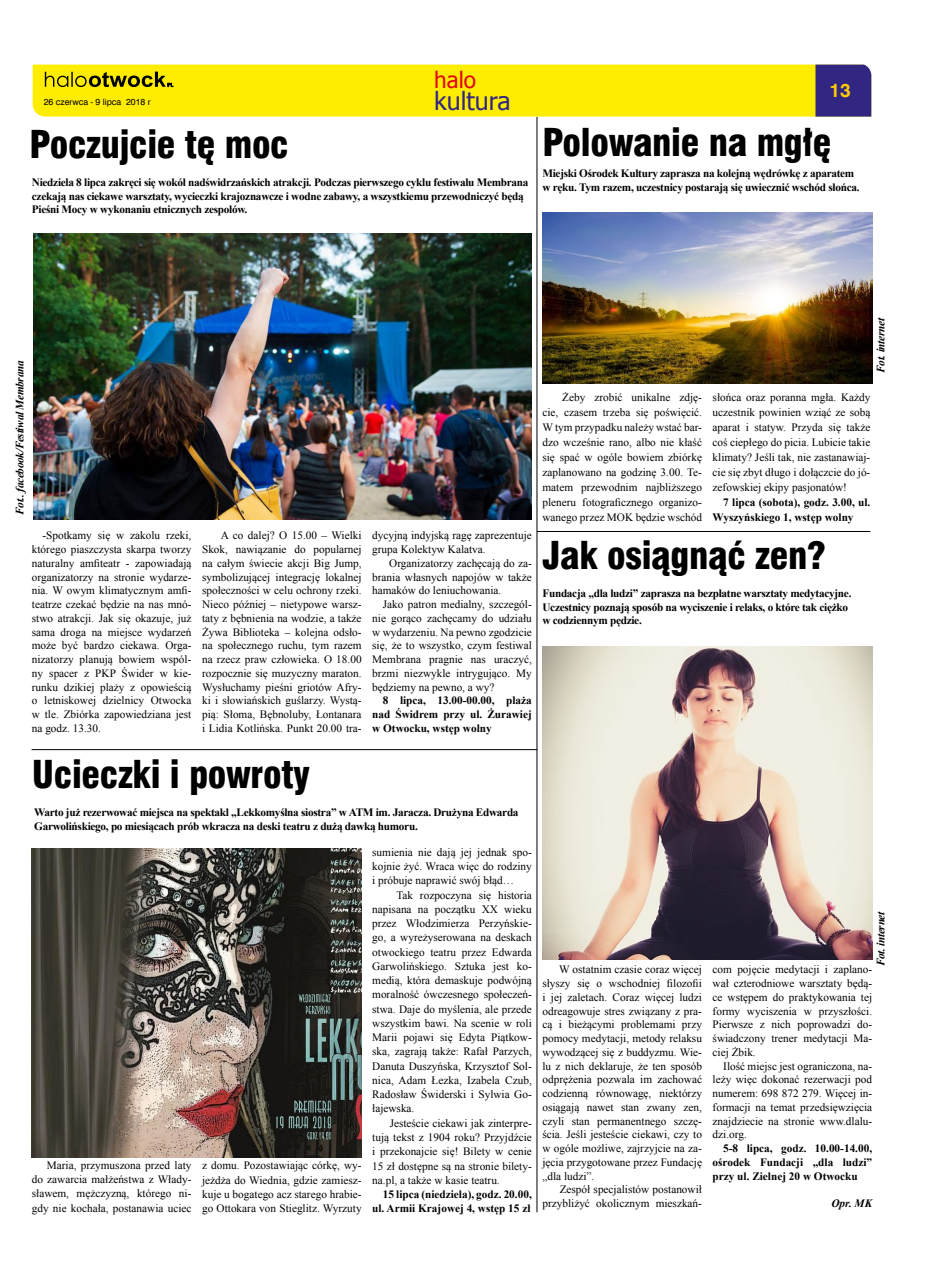
<style>
.page{position:relative;width:936px;height:1276px;background:#fff}
.page>*{position:absolute;margin:0;border:0;box-sizing:border-box;transform-origin:0 0}
.t1{font:37.5px "Swis 721 Blk Cn EU";letter-spacing:-.01em;color:#000}
.t2{font:25px "Tahoma";color:#312783}
.t3{font:22.5px "Tahoma";color:#e30613}
.t4{font:700 18.75px "Swis 721 EU";color:#fc0}
.t5{font:11.25px/13.8px "Times New Roman";color:#000;text-align:justify}
.t6{font:700 11.25px/13.5px "Times New Roman";letter-spacing:-.025em;color:#000}
.t7{font:700 11.25px/15px "Times New Roman";color:#000}
.t8{font:italic 700 11.25px "Times New Roman";letter-spacing:-.025em;color:#000}
.t9{font:8.75px "Swis 721 EU";color:#000}
</style>
<div class="page">
<svg style="left:33px;top:65px;width:838px;height:52px;background:#eddc0a"></svg>
<img style="left:34px;top:234px;width:497px;height:285px">
<img style="left:542px;top:212px;width:330px;height:171px">
<img style="left:32px;top:848px;width:329px;height:310px">
<hr style="left:32px;top:749px;width:505px;height:1px;background:#000">
<hr style="left:537px;top:531px;width:333px;height:1px;background:#000">
<img style="left:542px;top:646px;width:330px;height:314px">
<hr style="left:536px;top:117px;width:1px;height:1095px;background:#000">
<p class="t9" style="left:44px;top:97px;width:108px">26 czerwca - 9 lipca 2018 r</p>
<h3 class="t3" style="left:434px;top:65px;width:43px">halo</h3>
<h2 class="t2" style="left:434px;top:84px;width:78px">kultura</h2>
<h1 class="t1" style="left:30px;top:121px;width:261px">Poczujcie tę moc</h1>
<p class="t6" style="left:32px;top:175px;width:498px">Niedziela 8 lipca zakręci się wokół nadświdrzańskich atrakcji. Podczas pierwszego cyklu festiwalu Membrana czekają nas ciekawe warsztaty, wycieczki krajoznawcze i wodne zabawy, a wszystkiemu przewodniczyć będą<br>Pieśni Mocy w wykonaniu etnicznych zespołów.</p>
<h3 class="t4" style="left:829px;top:79px;width:23px">13</h3>
<h1 class="t1" style="left:542px;top:119px;width:290px">Polowanie na mgłę</h1>
<p class="t6" style="left:542px;top:166px;width:318px">Miejski Ośrodek Kultury zaprasza na kolejną wędrówkę z aparatem w ręku. Tym razem, uczestnicy postarają się uwiecznić wschód słońca.</p>
<p class="t8" style="left:12px;top:515px;width:156px;rotate:-90deg">Fot.. facebook/Festiwal Membrana</p>
<p class="t5" style="left:32px;top:528px;width:161px;text-indent:11px">-Spotkamy się w zakolu rzeki, którego piaszczysta skarpa tworzy naturalny amfiteatr - zapowiadają organizatorzy na stronie wydarze&shy;nia. W owym klimatycznym amfi&shy;teatrze czekać będzie na nas mnó&shy;stwo atrakcji. Jak się okazuje, już sama droga na miejsce wydarzeń może być bardzo ciekawa. Orga&shy;nizatorzy planują bowiem wspól&shy;ny spacer z PKP Świder w kie&shy;runku dzikiej plaży z opowieścią o letniskowej dzielnicy Otwocka w tle. Zbiórka zapowiedziana jest na godz. 13.30.</p>
<p class="t5" style="left:202px;top:528px;width:161px;text-indent:19px">A co dalej? O 15.00 – Wielki Skok, nawiązanie do popularnej na całym świecie akcji Big Jump, symbolizującej integrację lokalnej społeczności w celu ochrony rzeki.<br>Nieco później – nietypowe warsz&shy;taty z bębnienia na wodzie, a także Żywa Biblioteka – kolejna odsło&shy;na społecznego ruchu, tym razem na rzecz praw człowieka. O 18.00 rozpocznie się muzyczny maraton.<br>Wysłuchamy pieśni griotów Afry&shy;ki i słowiańskich guślarzy. Wystą&shy;pią: Słoma, Bębnoluby, Łontanara i Lidia Kotlińska. Punkt 20.00 tra-</p>
<p class="t5" style="left:372px;top:528px;width:161px">dycyjną indyjską ragę zaprezentuje grupa Kolektyw Kalatva.</p>
<p class="t5" style="left:372px;top:556px;width:161px;text-indent:17px">Organizatorzy zachęcają do za&shy;brania własnych napojów w także hamaków do leniuchowania.</p>
<p class="t5" style="left:372px;top:597px;width:161px;text-indent:11px">Jako patron medialny, szczegól&shy;nie gorąco zachęcamy do udziału w wydarzeniu. Na pewno zgodzicie się, że to wszystko, czym festiwal Membrana pragnie nas uraczyć, brzmi niezwykle intrygująco. My będziemy na pewno, a wy?</p>
<p class="t6" style="left:372px;top:693px;width:161px;text-align:justify;text-indent:11px">8 lipca, 13.00-00.00, plaża nad Świdrem przy ul. Żurawiej w Otwocku, wstęp wolny</p>
<p class="t8" style="left:872px;top:373px;width:57px;rotate:-90deg">Fot. internet</p>
<p class="t5" style="left:542px;top:390px;width:161px;line-height:15px;text-indent:20px">Żeby zrobić unikalne zdję&shy;cie, czasem trzeba się poświęcić.<br>W tym przypadku należy wstać bar&shy;dzo wcześnie rano, albo nie kłaść się spać w ogóle bowiem zbiórkę zaplanowano na godzinę 3.00. Te&shy;matem przewodnim najbliższego pleneru fotograficznego organizo&shy;wanego przez MOK będzie wschód</p>
<p class="t5" style="left:712px;top:390px;width:159px;line-height:15px">słońca oraz poranna mgła. Każdy uczestnik powinien wziąć ze sobą aparat i statyw. Przyda się także coś ciepłego do picia. Lubicie takie klimaty? Jeśli tak, nie zastanawiaj&shy;cie się zbyt długo i dołączcie do jó&shy;zefowskiej ekipy pasjonatów!</p>
<p class="t7" style="left:712px;top:495px;width:159px;text-indent:11px">7 lipca (sobota), godz. 3.00, ul.<br>Wyszyńskiego 1, wstęp wolny</p>
<h1 class="t1" style="left:542px;top:532px;width:284px">Jak osiągnąć zen?</h1>
<p class="t6" style="left:542px;top:586px;width:310px">Fundacja „dla ludzi” zaprasza na bezpłatne warsztaty medytacyjne.<br>Uczestnicy poznają sposób na wyciszenie i relaks, o które tak ciężko w codziennym pędzie.</p>
<h1 class="t1" style="left:32px;top:751px;width:279px">Ucieczki i powroty</h1>
<p class="t6" style="left:34px;top:805px;width:486px">Warto już rezerwować miejsca na spektakl „Lekkomyślna siostra” w ATM im. Jaracza. Drużyna Edwarda<br>Garwolińskiego, po miesiącach prób wkracza na deski teatru z dużą dawką humoru.</p>
<p class="t5" style="left:32px;top:1158px;width:161px;line-height:14.1px;text-indent:15px">Maria, przymuszona przed laty do zawarcia małżeństwa z Włady&shy;sławem, mężczyzną, którego ni&shy;gdy nie kochała, postanawia uciec</p>
<p class="t5" style="left:202px;top:1158px;width:161px;line-height:14.2px">z domu. Pozostawiając córkę, wy&shy;jeżdża do Wiednia, gdzie zamiesz&shy;kuje u bogatego acz starego hrabie&shy;go Ottokara von Stieglitz. Wyrzuty</p>
<p class="t5" style="left:372px;top:844px;width:161px;line-height:14.2px">sumienia nie dają jej jednak spo&shy;kojnie żyć. Wraca więc do rodziny i próbuje naprawić swój błąd…</p>
<p class="t5" style="left:372px;top:887px;width:161px;line-height:14.2px;text-indent:24px">Tak rozpoczyna się historia napisana na początku XX wieku przez Włodzimierza Perzyńskie&shy;go, a wyreżyserowana na deskach otwockiego teatru przez Edwarda Garwolińskiego. Sztuka jest ko&shy;medią, która demaskuje podwójną moralność ówczesnego społeczeń&shy;stwa. Daje do myślenia, ale przede wszystkim bawi. Na scenie w roli Marii pojawi się Edyta Piątkow&shy;ska, zagrają także: Rafał Parzych, Danuta Duszyńska, Krzysztof Sol&shy;nica, Adam Łezka, Izabela Czub, Radosław Świderski i Sylwia Go&shy;łajewska.</p>
<p class="t5" style="left:372px;top:1115px;width:161px;line-height:14.2px;text-indent:17px">Jesteście ciekawi jak zinterpre&shy;tują tekst z 1904 roku? Przyjdźcie i przekonajcie się! Bilety w cenie 15 zł dostępne są na stronie bilety&shy;na.pl, a także w kasie teatru.</p>
<p class="t7" style="left:372px;top:1186px;width:161px;line-height:14.4px;text-align:right">15 lipca (niedziela), godz. 20.00, ul. Armii Krajowej 4, wstęp 15 zł</p>
<p class="t5" style="left:542px;top:962px;width:161px;text-indent:17px">W ostatnim czasie coraz więcej słyszy się o wschodniej filozofii i jej zaletach. Coraz więcej ludzi odreagowuje stres związany z pra&shy;cą i bieżącymi problemami przy pomocy medytacji, metody relaksu wywodzącej się z buddyzmu. Wie&shy;lu z nich deklaruje, że ten sposób odprężenia pozwala im zachować codzienną równowagę, niektórzy osiągają nawet stan zwany zen, czyli stan permanentnego szczę&shy;ścia. Jeśli jesteście ciekawi, czy to w ogóle możliwe, zajrzyjcie na za&shy;jęcia przygotowane przez Fundację „dla ludzi”.</p>
<p class="t5" style="left:542px;top:1182px;width:161px;text-align:right">Zespół specjalistów postanowił przybliżyć okolicznym mieszkań-</p>
<p class="t8" style="left:872px;top:966px;width:57px;rotate:-90deg">Fot. internet</p>
<p class="t5" style="left:712px;top:962px;width:161px">com pojęcie medytacji i zaplano&shy;wał czterodniowe warsztaty będą&shy;ce wstępem do praktykowania tej formy wyciszenia w przyszłości.<br>Pierwsze z nich poprowadzi do&shy;świadczony trener medytacji Ma&shy;ciej Żbik.</p>
<p class="t5" style="left:712px;top:1058px;width:161px;text-indent:11px">Ilość miejsc jest ograniczona, na&shy;leży więc dokonać rezerwacji pod numerem: 698 872 279. Więcej in&shy;formacji na temat przedsięwzięcia znajdziecie na stronie www.dlalu&shy;dzi.org.</p>
<p class="t6" style="left:712px;top:1141px;width:161px;text-align:justify;text-indent:11px">5-8 lipca, godz. 10.00-14.00, ośrodek Fundacji „dla ludzi” przy ul. Zielnej 20 w Otwocku</p>
<p class="t8" style="left:831px;top:1195px;width:42px">Opr. MK</p>
</div>
